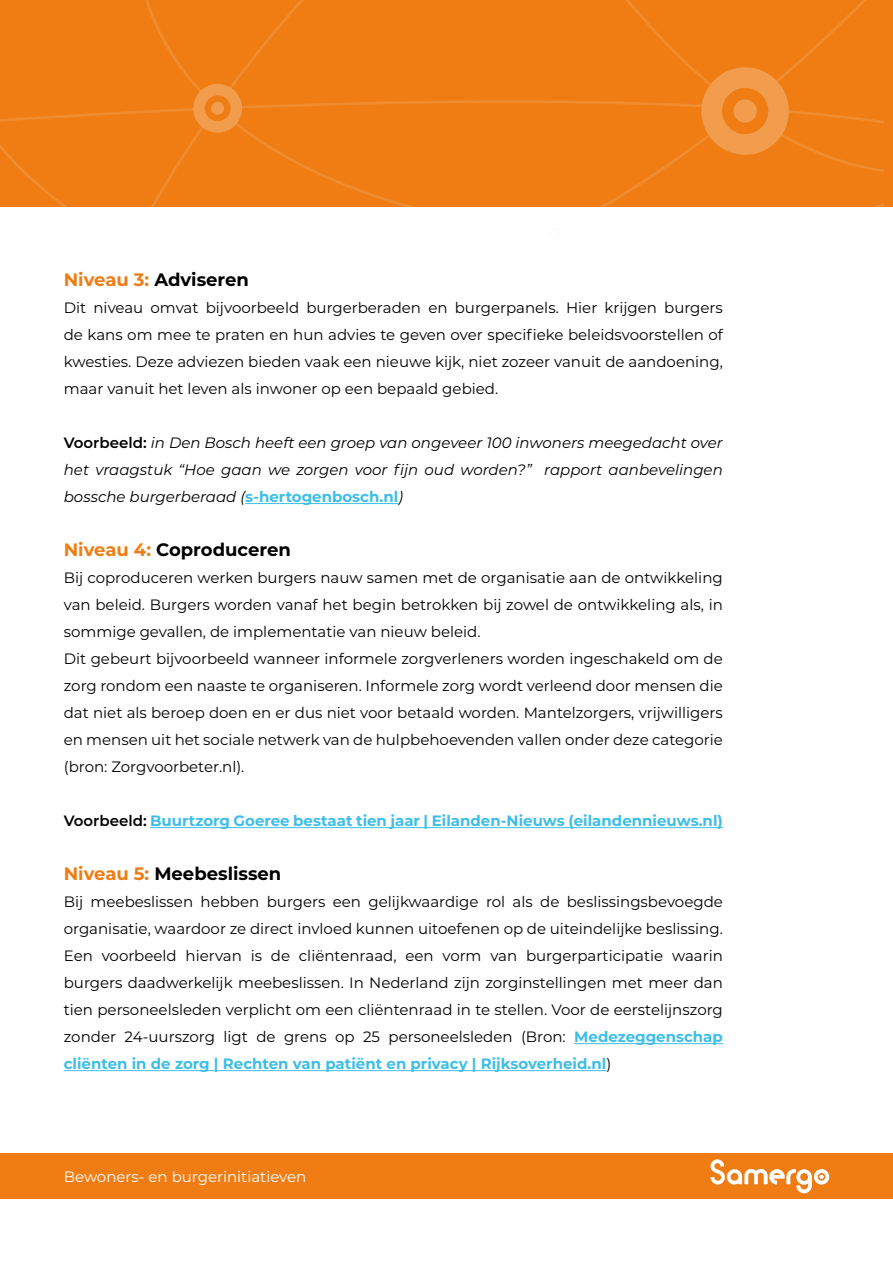
<style>
.page{position:relative;width:893px;height:1263px;background:#fff}
.page>*{position:absolute;margin:0;border:0;box-sizing:border-box;transform-origin:0 0}
.t1{font:700 18px "Montserrat";color:#000}
.t2{font:15px/27px "Montserrat";color:#000;text-align:justify}
.t3{font:italic 15px/27px "Montserrat";color:#000;text-align:justify}
.t4{font:700 15px "Montserrat";color:#3dbee8}
.t5{font:15px "Montserrat";color:#fff}
.s1{color:#ef7d14}
.s2{font-weight:600;font-style:normal}
.s3{font-weight:700;font-style:normal;color:#3dbee8}
.s4{font-weight:600;color:#000}
.s5{font-weight:700;color:#3dbee8}
</style>
<div class="page">
<svg style="left:0;top:0;width:887px;height:238px;background:#f18f34"></svg>
<div style="left:734px;top:99px;width:23px;height:24px;background:#f29d4e;border-radius:50%"></div>
<hr style="left:245px;top:503px;width:153px;height:1px;background:#3dbee8">
<hr style="left:150px;top:827px;width:573px;height:1px;background:#3dbee8">
<hr style="left:574px;top:1043px;width:149px;height:1px;background:#3dbee8">
<hr style="left:64px;top:1070px;width:542px;height:1px;background:#3dbee8">
<div style="left:0;top:1153px;width:893px;height:46px;background:#ef7d14"></div>
<svg style="left:711px;top:1159px;width:118px;height:34px"></svg>
<p class="t1" style="left:64px;top:267px;width:187px"><span class="s1">Niveau 3:</span> Adviseren</p>
<p class="t2" style="left:64px;top:294px;width:661px">Dit niveau omvat bijvoorbeeld burgerberaden en burgerpanels. Hier krijgen burgers de kans om mee te praten en hun advies te geven over specifieke beleidsvoorstellen of kwesties. Deze adviezen bieden vaak een nieuwe kijk, niet zozeer vanuit de aandoening, maar vanuit het leven als inwoner op een bepaald gebied.</p>
<p class="t3" style="left:64px;top:429px;width:661px"><span class="s2">Voorbeeld:</span> in Den Bosch heeft een groep van ongeveer 100 inwoners meegedacht over het vraagstuk “Hoe gaan we zorgen voor fijn oud worden?” rapport aanbevelingen bossche burgerberaad (<span class="s3">s-hertogenbosch.nl</span>)</p>
<p class="t1" style="left:64px;top:537px;width:228px"><span class="s1">Niveau 4:</span> Coproduceren</p>
<p class="t2" style="left:64px;top:564px;width:661px;text-align:left">Bij coproduceren werken burgers nauw samen met de organisatie aan de ontwikkeling van beleid. Burgers worden vanaf het begin betrokken bij zowel de ontwikkeling als, in sommige gevallen, de implementatie van nieuw beleid.<br>Dit gebeurt bijvoorbeeld wanneer informele zorgverleners worden ingeschakeld om de zorg rondom een naaste te organiseren. Informele zorg wordt verleend door mensen die dat niet als beroep doen en er dus niet voor betaald worden. Mantelzorgers, vrijwilligers en mensen uit het sociale netwerk van de hulpbehoevenden vallen onder deze categorie (bron: Zorgvoorbeter.nl).</p>
<p class="t4" style="left:64px;top:810px;width:661px"><span class="s4">Voorbeeld:</span> Buurtzorg Goeree bestaat tien jaar | Eilanden-Nieuws (eilandennieuws.nl)</p>
<p class="t1" style="left:64px;top:861px;width:219px"><span class="s1">Niveau 5:</span> Meebeslissen</p>
<p class="t2" style="left:64px;top:888px;width:661px">Bij meebeslissen hebben burgers een gelijkwaardige rol als de beslissingsbevoegde organisatie, waardoor ze direct invloed kunnen uitoefenen op de uiteindelijke beslissing.<br>Een voorbeeld hiervan is de cliëntenraad, een vorm van burgerparticipatie waarin burgers daadwerkelijk meebeslissen. In Nederland zijn zorginstellingen met meer dan tien personeelsleden verplicht om een cliëntenraad in te stellen. Voor de eerstelijnszorg zonder 24-uurszorg ligt de grens op 25 personeelsleden (Bron: <span class="s5">Medezeggenschap cliënten in de zorg | Rechten van patiënt en privacy | Rijksoverheid.nl</span>)</p>
<p class="t5" style="left:64px;top:1166px;width:244px">Bewoners- en burgerinitiatieven</p>
</div>
